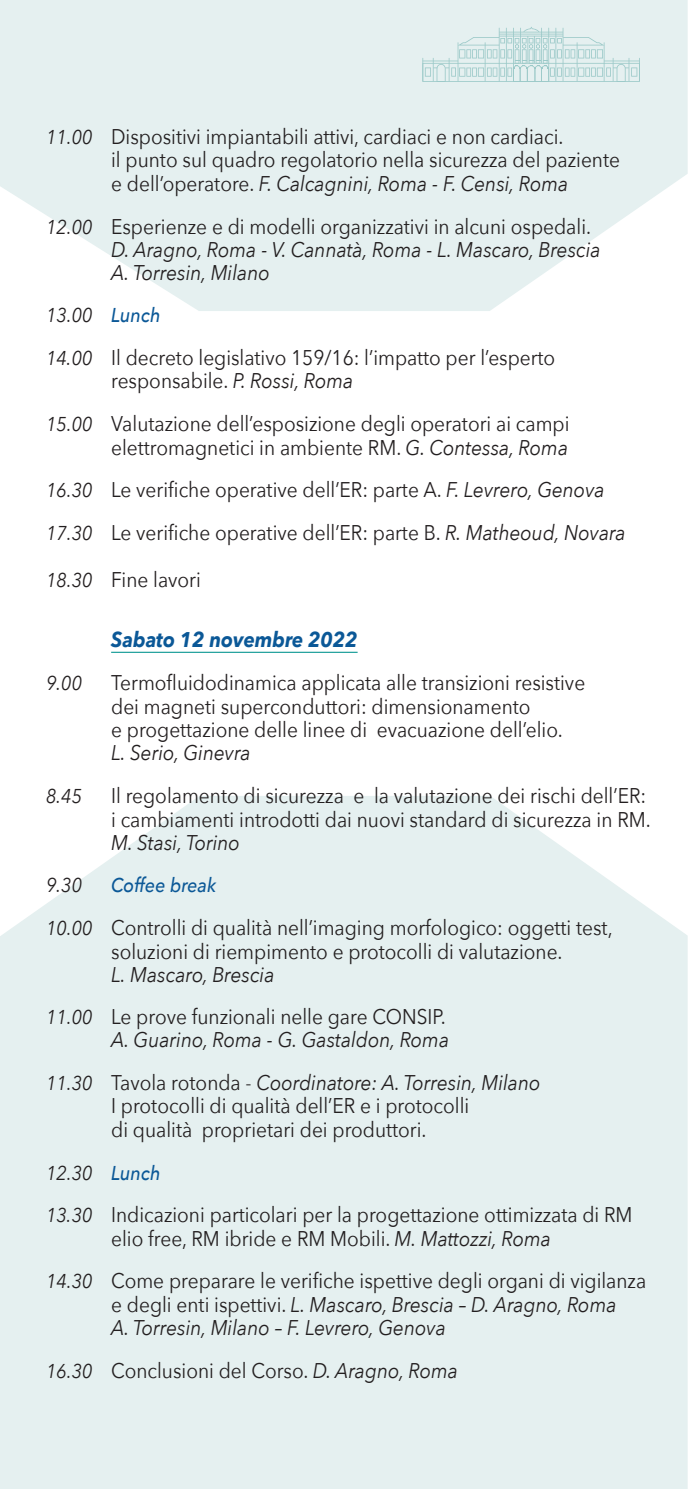
<style>
.page{position:relative;width:688px;height:1489px;background:#fff}
.page>*{position:absolute;margin:0;border:0;box-sizing:border-box;transform-origin:0 0}
.t1{font:21.25px/23.8px "Avenir Next";color:#231f20;scale:.9 1}
.t2{font:italic 21.25px/23px "Avenir Next";color:#231f20;scale:.9 1}
.t3{font:italic 700 21.25px "Avenir Next";color:#0b5897;scale:.9 1}
.t4{font:italic 20px "Avenir Next";color:#231f20;scale:.9 1}
.t5{font:italic 500 20px "Avenir Next";color:#0b5897;scale:.9 1}
.s1{font-style:italic;font-size:20px}
.s2{font-style:italic}
.s3{font-size:20px}
.s4{font-style:normal}
.s5{font-weight:500;color:#0b5897}
</style>
<div class="page">
<svg style="left:0;top:0;width:687px;height:311px;background:#e8f1f1"></svg>
<div style="left:0;top:796px;width:687px;height:692px;background:#e5f0f0"></div>
<svg style="left:422px;top:27px;width:217px;height:55px;background:#d5e7e7"></svg>
<hr style="left:111px;top:651px;width:246px;height:2px;background:#24a29e">
<p class="t1" style="left:111px;top:123px;width:566px;text-indent:-65px"><span class="s1">11.00</span> Dispositivi impiantabili attivi, cardiaci e non cardiaci.<br>il punto sul quadro regolatorio nella sicurezza del paziente e dell’operatore. <span class="s2">F. Calcagnini, Roma - F. Censi, Roma</span></p>
<p class="t2" style="left:111px;top:214px;width:545px;text-indent:-65px"><span class="s3">12.00</span> <span class="s4">Esperienze e di modelli organizzativi in alcuni ospedali.<br></span>D. Aragno, Roma - V. Cannatà, Roma - L. Mascaro, Brescia<br>A. Torresin, Milano</p>
<p class="t4" style="left:46px;top:298px;width:128px">13.00 <span class="s5">Lunch</span></p>
<p class="t1" style="left:111px;top:344px;width:495px;text-indent:-65px"><span class="s1">14.00</span> Il decreto legislativo 159/16: l’impatto per l’esperto responsabile. <span class="s2">P. Rossi, Roma</span></p>
<p class="t1" style="left:46px;top:411px;width:583px;text-align:right"><span class="s1">15.00</span> Valutazione dell’esposizione degli operatori ai campi elettromagnetici in ambiente RM. <span class="s2">G. Contessa, Roma</span></p>
<p class="t1" style="left:46px;top:467px;width:645px;line-height:42.5px"><span class="s1">16.30</span> Le verifiche operative dell’ER: parte A. <span class="s2">F. Levrero, Genova<br></span><span class="s1">17.30</span> Le verifiche operative dell’ER: parte B. <span class="s2">R. Matheoud, Novara</span></p>
<p class="t1" style="left:46px;top:567px;width:173px"><span class="s1">18.30</span> Fine lavori</p>
<p class="t3" style="left:111px;top:621px;width:275px">Sabato 12 novembre 2022</p>
<p class="t4" style="left:46px;top:666px;width:41px">9.00</p>
<p class="t1" style="left:111px;top:669px;width:528px">Termofluidodinamica applicata alle transizioni resistive dei magneti superconduttori: dimensionamento<br>e progettazione delle linee di evacuazione dell’elio.</p>
<p class="t2" style="left:111px;top:740px;width:156px">L. Serio, Ginevra</p>
<p class="t4" style="left:46px;top:779px;width:41px">8.45</p>
<p class="t1" style="left:111px;top:782px;width:601px">Il regolamento di sicurezza e la valutazione dei rischi dell’ER: i cambiamenti introdotti dai nuovi standard di sicurezza in RM.</p>
<p class="t2" style="left:111px;top:829px;width:145px">M. Stasi, Torino</p>
<p class="t4" style="left:46px;top:868px;width:41px">9.30</p>
<p class="t5" style="left:111px;top:868px;width:118px">Coffee break</p>
<p class="t1" style="left:111px;top:914px;width:558px;text-indent:-65px"><span class="s1">10.00</span> Controlli di qualità nell’imaging morfologico: oggetti test, soluzioni di riempimento e protocolli di valutazione.</p>
<p class="t1" style="left:46px;top:951px;width:445px;line-height:42.5px;text-indent:65px"><span class="s2">L. Mascaro, Brescia<br></span><span class="s1">11.00</span> Le prove funzionali nelle gare CONSIP.</p>
<p class="t2" style="left:46px;top:1017px;width:550px;line-height:42.5px;text-indent:65px">A. Guarino, Roma - G. Gastaldon, Roma<br><span class="s3">11.30</span> <span class="s4">Tavola rotonda -</span> Coordinatore: A. Torresin, Milano</p>
<p class="t1" style="left:111px;top:1093px;width:399px">I protocolli di qualità dell’ER e i protocolli di qualità proprietari dei produttori.</p>
<p class="t4" style="left:46px;top:1155px;width:128px">12.30 <span class="s5">Lunch</span></p>
<p class="t1" style="left:111px;top:1201px;width:580px;text-indent:-65px"><span class="s1">13.30</span> Indicazioni particolari per la progettazione ottimizzata di RM elio free, RM ibride e RM Mobili. <span class="s2">M. Mattozzi, Roma</span></p>
<p class="t1" style="left:111px;top:1268px;width:596px;text-indent:-65px"><span class="s1">14.30</span> Come preparare le verifiche ispettive degli organi di vigilanza e degli enti ispettivi. <span class="s2">L. Mascaro, Brescia – D. Aragno, Roma<br>A. Torresin, Milano – F. Levrero, Genova</span></p>
<p class="t1" style="left:46px;top:1357px;width:459px"><span class="s1">16.30</span> Conclusioni del Corso. <span class="s2">D. Aragno, Roma</span></p>
</div>
